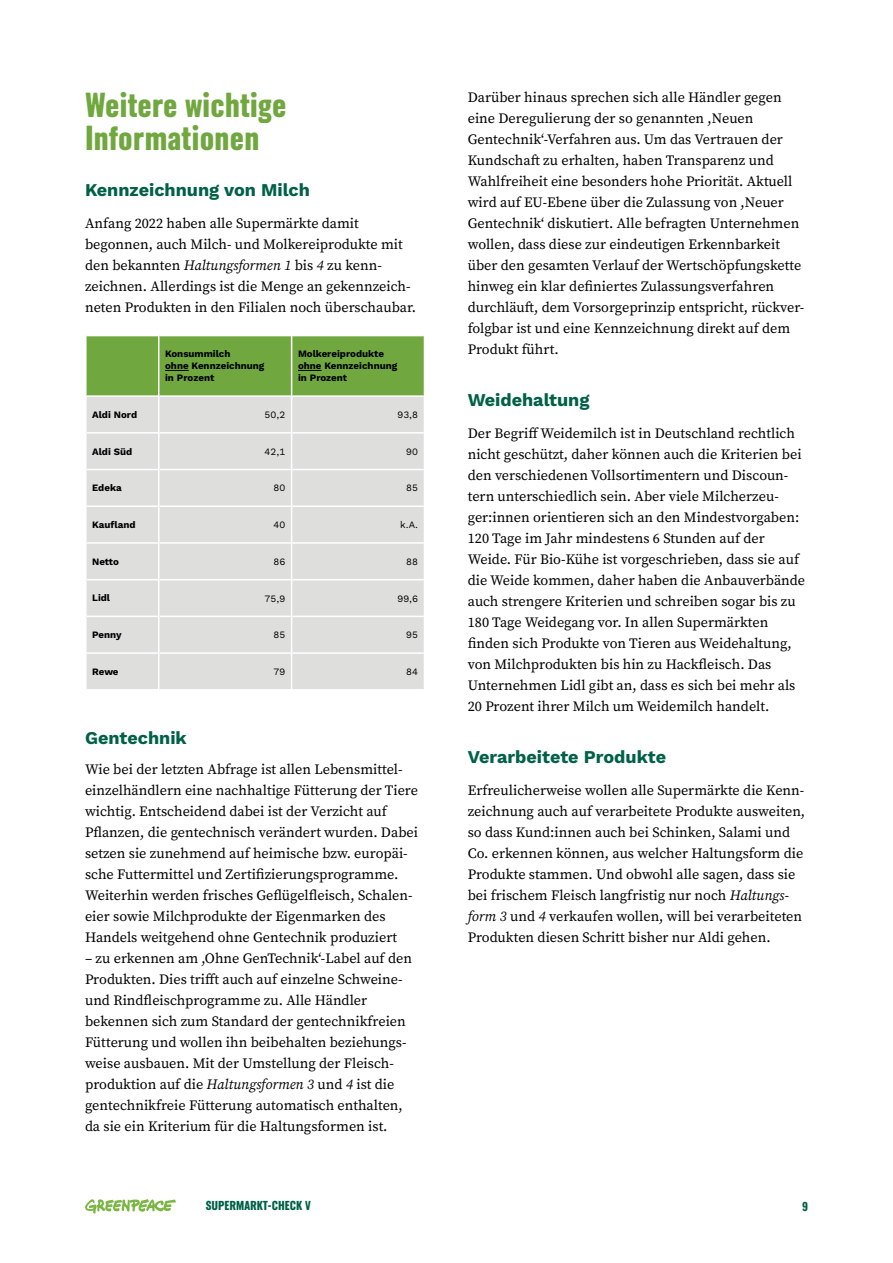
<style>
.page{position:relative;width:893px;height:1263px;background:#fff}
.page>*{position:absolute;margin:0;border:0;box-sizing:border-box;transform-origin:0 0}
.t1{font:30px/33px "Zodiac Sans";color:#70a73f}
.t2{font:18px "Work Sans";color:#006148}
.t3{font:14.25px/21px "Source Serif Pro";color:#000}
.t4{font:11.25px "Zodiac Sans";color:#006148}
.t5{font:9.75px/12px "Work Sans";color:#000}
.s1{font-style:italic}
</style>
<div class="page">
<div style="left:87px;top:397px;width:337px;height:292px;background:#dededd"></div>
<hr style="left:87px;top:432px;width:71px;height:2px;background:#fff">
<hr style="left:159px;top:432px;width:132px;height:2px;background:#fff">
<hr style="left:292px;top:432px;width:132px;height:2px;background:#fff">
<hr style="left:87px;top:469px;width:71px;height:1px;background:#fff">
<hr style="left:159px;top:469px;width:132px;height:1px;background:#fff">
<hr style="left:292px;top:469px;width:132px;height:1px;background:#fff">
<hr style="left:87px;top:505px;width:71px;height:2px;background:#fff">
<hr style="left:159px;top:505px;width:132px;height:2px;background:#fff">
<hr style="left:292px;top:505px;width:132px;height:2px;background:#fff">
<hr style="left:87px;top:542px;width:71px;height:2px;background:#fff">
<hr style="left:159px;top:542px;width:132px;height:2px;background:#fff">
<hr style="left:292px;top:542px;width:132px;height:2px;background:#fff">
<hr style="left:158px;top:396px;width:1px;height:37px;background:#fff">
<hr style="left:291px;top:396px;width:1px;height:37px;background:#fff">
<hr style="left:158px;top:433px;width:1px;height:36px;background:#fff">
<hr style="left:291px;top:433px;width:1px;height:36px;background:#fff">
<hr style="left:158px;top:469px;width:1px;height:37px;background:#fff">
<hr style="left:291px;top:469px;width:1px;height:37px;background:#fff">
<hr style="left:158px;top:506px;width:1px;height:37px;background:#fff">
<hr style="left:291px;top:506px;width:1px;height:37px;background:#fff">
<hr style="left:158px;top:543px;width:1px;height:37px;background:#fff">
<hr style="left:291px;top:543px;width:1px;height:37px;background:#fff">
<hr style="left:159px;top:579px;width:132px;height:1px;background:#fff">
<hr style="left:158px;top:580px;width:1px;height:36px;background:#fff">
<hr style="left:292px;top:579px;width:132px;height:1px;background:#fff">
<hr style="left:291px;top:580px;width:1px;height:36px;background:#fff">
<hr style="left:159px;top:616px;width:132px;height:1px;background:#fff">
<hr style="left:158px;top:616px;width:1px;height:37px;background:#fff">
<hr style="left:292px;top:616px;width:132px;height:1px;background:#fff">
<hr style="left:291px;top:616px;width:1px;height:37px;background:#fff">
<hr style="left:159px;top:652px;width:132px;height:2px;background:#fff">
<hr style="left:158px;top:653px;width:1px;height:37px;background:#fff">
<hr style="left:292px;top:652px;width:132px;height:2px;background:#fff">
<hr style="left:291px;top:653px;width:1px;height:37px;background:#fff">
<hr style="left:87px;top:579px;width:71px;height:1px;background:#fff">
<hr style="left:87px;top:616px;width:71px;height:1px;background:#fff">
<hr style="left:87px;top:652px;width:71px;height:2px;background:#fff">
<div style="left:86px;top:336px;width:338px;height:60px;background:#70a73f"></div>
<svg style="left:85px;top:1199px;width:91px;height:14px"></svg>
<h1 class="t1" style="left:85px;top:90px;width:203px">Weitere wichtige<br>Informationen</h1>
<p class="t2" style="left:85px;top:176px;width:226px">Kennzeichnung von Milch</p>
<p class="t3" style="left:85px;top:213px;width:333px">Anfang 2022 haben alle Supermärkte damit begonnen, auch Milch- und Molkereiprodukte mit den bekannten <span class="s1">Haltungsformen 1</span> bis <span class="s1">4</span> zu kenn&shy;zeichnen. Allerdings ist die Menge an gekennzeich&shy;neten Produkten in den Filialen noch überschaubar.</p>
<p class="t5" style="left:165px;top:347px;width:101px">Konsummilch<br>ohne Kennzeichnung in Prozent</p>
<p class="t5" style="left:298px;top:347px;width:101px">Molkereiprodukte ohne Kennzeichnung in Prozent</p>
<p class="t5" style="left:92px;top:408px;width:46px">Aldi Nord</p>
<p class="t5" style="left:265px;top:408px;width:22px">50,2</p>
<p class="t5" style="left:397px;top:408px;width:22px">93,8</p>
<p class="t5" style="left:92px;top:445px;width:42px">Aldi Süd</p>
<p class="t5" style="left:265px;top:445px;width:22px">42,1</p>
<p class="t5" style="left:406px;top:445px;width:13px">90</p>
<p class="t5" style="left:92px;top:482px;width:31px">Edeka</p>
<p class="t5" style="left:273px;top:482px;width:13px">80</p>
<p class="t5" style="left:406px;top:482px;width:13px">85</p>
<p class="t5" style="left:92px;top:518px;width:45px">Kaufland</p>
<p class="t5" style="left:273px;top:518px;width:13px">40</p>
<p class="t5" style="left:400px;top:518px;width:19px">k.A.</p>
<p class="t5" style="left:92px;top:555px;width:28px">Netto</p>
<p class="t5" style="left:273px;top:555px;width:13px">86</p>
<p class="t5" style="left:406px;top:555px;width:13px">88</p>
<p class="t5" style="left:92px;top:592px;width:20px">Lidl</p>
<p class="t5" style="left:265px;top:592px;width:22px">75,9</p>
<p class="t5" style="left:397px;top:592px;width:22px">99,6</p>
<p class="t5" style="left:92px;top:628px;width:31px">Penny</p>
<p class="t5" style="left:273px;top:628px;width:13px">85</p>
<p class="t5" style="left:406px;top:628px;width:13px">95</p>
<p class="t5" style="left:92px;top:665px;width:28px">Rewe</p>
<p class="t5" style="left:273px;top:665px;width:13px">79</p>
<p class="t5" style="left:406px;top:665px;width:13px">84</p>
<p class="t2" style="left:85px;top:724px;width:103px">Gentechnik</p>
<p class="t3" style="left:85px;top:759px;width:335px">Wie bei der letzten Abfrage ist allen Lebensmittel&shy;einzelhändlern eine nachhaltige Fütterung der Tiere wichtig. Entscheidend dabei ist der Verzicht auf Pflanzen, die gentechnisch verändert wurden. Dabei setzen sie zunehmend auf heimische bzw. europäi&shy;sche Futtermittel und Zertifizierungsprogramme.<br>Weiterhin werden frisches Geflügelfleisch, Schalen&shy;eier sowie Milchprodukte der Eigenmarken des Handels weitgehend ohne Gentechnik produziert</p>
<p class="t3" style="left:85px;top:948px;width:328px">– zu erkennen am ,Ohne GenTechnik‘-Label auf den Produkten. Dies trifft auch auf einzelne Schweine&shy;und Rindfleischprogramme zu. Alle Händler bekennen sich zum Standard der gentechnikfreien Fütterung und wollen ihn beibehalten beziehungs&shy;weise ausbauen. Mit der Umstellung der Fleisch&shy;produktion auf die <span class="s1">Haltungsformen 3</span> und <span class="s1">4</span> ist die gentechnikfreie Fütterung automatisch enthalten, da sie ein Kriterium für die Haltungsformen ist.</p>
<p class="t3" style="left:468px;top:87px;width:338px">Darüber hinaus sprechen sich alle Händler gegen eine Deregulierung der so genannten ,Neuen Gentechnik‘-Verfahren aus. Um das Vertrauen der Kundschaft zu erhalten, haben Transparenz und Wahlfreiheit eine besonders hohe Priorität. Aktuell wird auf EU-Ebene über die Zulassung von ,Neuer Gentechnik‘ diskutiert. Alle befragten Unternehmen wollen, dass diese zur eindeutigen Erkennbarkeit über den gesamten Verlauf der Wertschöpfungskette hinweg ein klar definiertes Zulassungsverfahren durchläuft, dem Vorsorgeprinzip entspricht, rückver&shy;folgbar ist und eine Kennzeichnung direkt auf dem Produkt führt.</p>
<p class="t2" style="left:468px;top:386px;width:123px">Weidehaltung</p>
<p class="t3" style="left:468px;top:423px;width:339px">Der Begriff Weidemilch ist in Deutschland rechtlich nicht geschützt, daher können auch die Kriterien bei den verschiedenen Vollsortimentern und Discoun&shy;tern unterschiedlich sein. Aber viele Milcherzeu&shy;ger:innen orientieren sich an den Mindestvorgaben:<br>120 Tage im Jahr mindestens 6 Stunden auf der Weide. Für Bio-Kühe ist vorgeschrieben, dass sie auf die Weide kommen, daher haben die Anbauverbände auch strengere Kriterien und schreiben sogar bis zu 180 Tage Weidegang vor. In allen Supermärkten finden sich Produkte von Tieren aus Weidehaltung, von Milchprodukten bis hin zu Hackfleisch. Das Unternehmen Lidl gibt an, dass es sich bei mehr als 20 Prozent ihrer Milch um Weidemilch handelt.</p>
<p class="t2" style="left:468px;top:743px;width:200px">Verarbeitete Produkte</p>
<p class="t3" style="left:468px;top:780px;width:339px">Erfreulicherweise wollen alle Supermärkte die Kenn&shy;zeichnung auch auf verarbeitete Produkte ausweiten, so dass Kund:innen auch bei Schinken, Salami und Co. erkennen können, aus welcher Haltungsform die Produkte stammen. Und obwohl alle sagen, dass sie bei frischem Fleisch langfristig nur noch <span class="s1">Haltungs&shy;form 3</span> und <span class="s1">4</span> verkaufen wollen, will bei verarbeiteten Produkten diesen Schritt bisher nur Aldi gehen.</p>
<p class="t4" style="left:206px;top:1200px;width:107px">SUPERMARKT-CHECK V</p>
<p class="t4" style="left:802px;top:1200px;width:8px">9</p>
</div>
